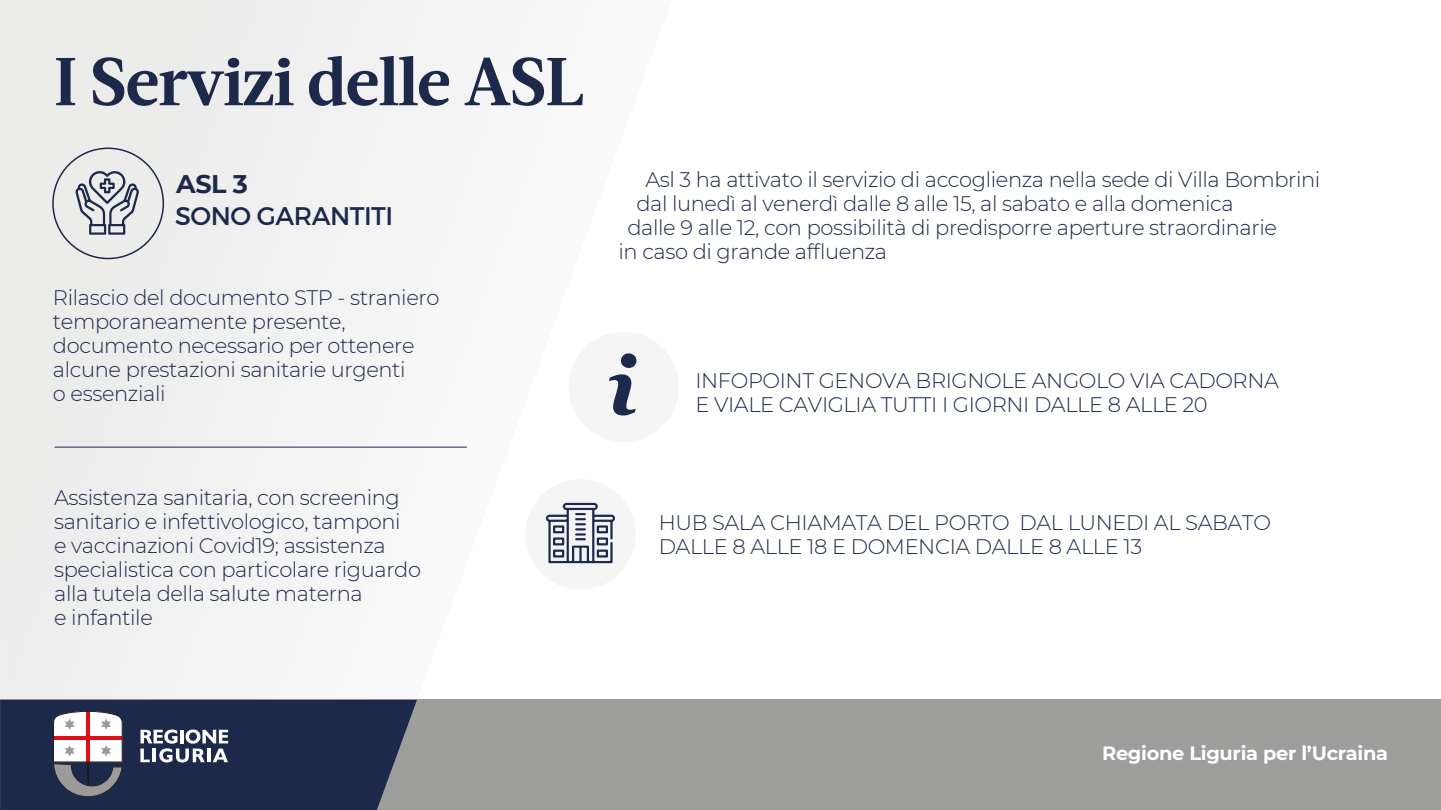
<style>
.page{position:relative;width:1441px;height:810px;background:#fff}
.page>*{position:absolute;margin:0;border:0;box-sizing:border-box;transform-origin:0 0}
.t1{font:700 67.5px "Acta";letter-spacing:-.02em;color:#1d294b}
.t2{font:25.5px "Montserrat";letter-spacing:-.02em;color:#1d294b}
.t3{font:700 25.5px "Montserrat";color:#1d294b}
.t4{font:300 21px/24px "Montserrat";letter-spacing:-.02em;color:#1d294b}
.t5{font:700 19.35px "Montserrat";letter-spacing:-.015em;color:#fff}
</style>
<div class="page">
<img style="left:0;top:0;width:671px;height:700px">
<div style="left:0;top:700px;width:1440px;height:110px;background:#9d9d9c"></div>
<svg style="left:0;top:700px;width:417px;height:110px;background:#3a425e"></svg>
<div style="left:52px;top:148px;width:112px;height:111px;border:2px solid #1d294b;border-radius:50%"></div>
<svg style="left:75px;top:168px;width:64px;height:67px;background:#b5b8c0"></svg>
<hr style="left:54px;top:447px;width:413px;height:1px;background:#1d294b">
<div style="left:568px;top:332px;width:110px;height:110px;background:#f5f5f5;border-radius:50%"></div>
<svg style="left:609px;top:353px;width:28px;height:63px"></svg>
<div style="left:525px;top:479px;width:110px;height:111px;background:#f5f5f5;border-radius:50%"></div>
<svg style="left:546px;top:503px;width:69px;height:60px"></svg>
<h1 class="t1" style="left:54px;top:42px;width:531px">I Servizi delle ASL</h1>
<p class="t3" style="left:176px;top:166px;width:73px">ASL 3</p>
<p class="t2" style="left:175px;top:200px;width:219px">SONO GARANTITI</p>
<p class="t4" style="left:53px;top:285px;width:388px">Rilascio del documento STP - straniero temporaneamente presente, documento necessario per ottenere alcune prestazioni sanitarie urgenti<br>o essenziali</p>
<p class="t4" style="left:54px;top:485px;width:368px">Assistenza sanitaria, con screening sanitario e infettivologico, tamponi<br>e vaccinazioni Covid19; assistenza specialistica con particolare riguardo alla tutela della salute materna<br>e infantile</p>
<p class="t4" style="left:645px;top:167px;width:676px">Asl 3 ha attivato il servizio di accoglienza nella sede di Villa Bombrini</p>
<p class="t4" style="left:636px;top:191px;width:598px">dal lunedì al venerdì dalle 8 alle 15, al sabato e alla domenica</p>
<p class="t4" style="left:627px;top:215px;width:651px">dalle 9 alle 12, con possibilità di predisporre aperture straordinarie</p>
<p class="t4" style="left:618px;top:239px;width:270px">in caso di grande affluenza</p>
<p class="t4" style="left:695px;top:368px;width:585px">INFOPOINT GENOVA BRIGNOLE ANGOLO VIA CADORNA<br>E VIALE CAVIGLIA TUTTI I GIORNI DALLE 8 ALLE 20</p>
<p class="t4" style="left:658px;top:510px;width:613px">HUB SALA CHIAMATA DEL PORTO DAL LUNEDI AL SABATO<br>DALLE 8 ALLE 18 E DOMENCIA DALLE 8 ALLE 13</p>
<p class="t5" style="left:1101px;top:739px;width:287px">Regione Liguria per l’Ucraina</p>
</div>
